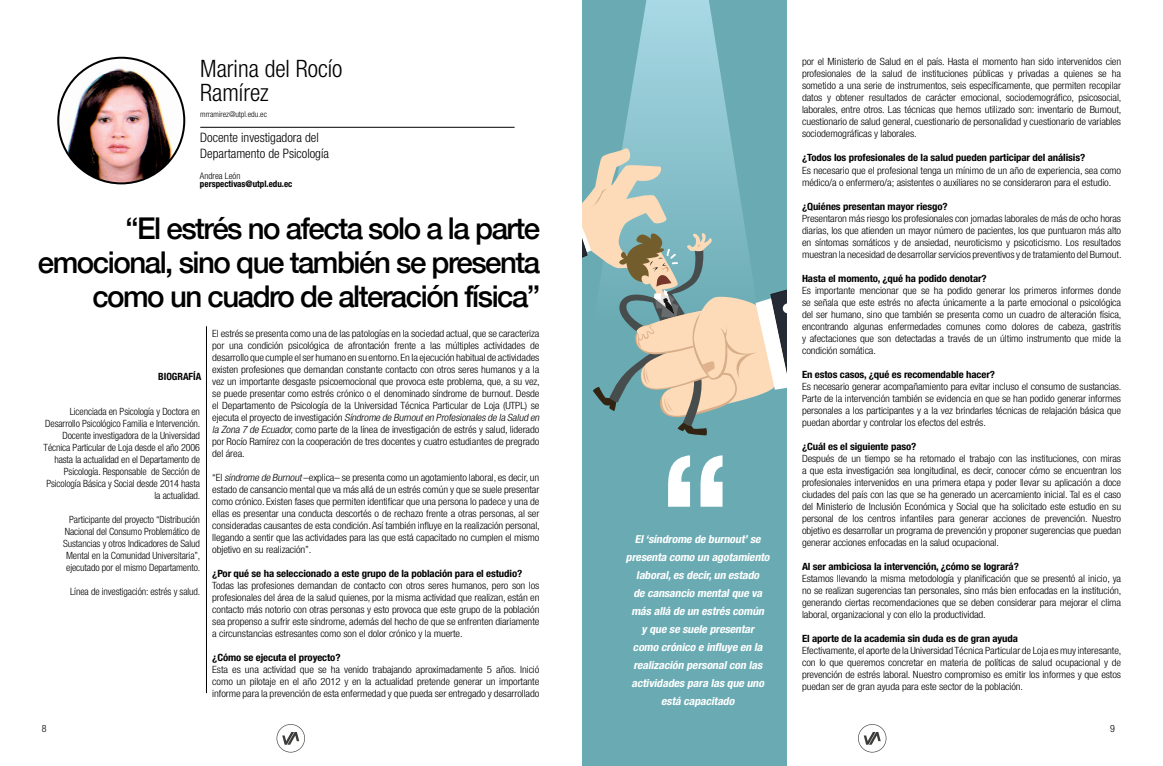
<style>
.page{position:relative;width:1163px;height:766px;background:#fff}
.page>*{position:absolute;margin:0;border:0;box-sizing:border-box;transform-origin:0 0}
.t1{font:700 condensed 160px "Helvetica Neue";color:#fff;scale:1.04 1}
.t2{font:500 30px/34px "Helvetica 65";letter-spacing:-.05em;color:#000;text-align:right}
.t3{font:300 condensed 24px/24px "Helvetica Neue";color:#000}
.t4{font:300 condensed 13px/16px "Helvetica Neue";color:#000}
.t5{font:italic 700 condensed 11px/18px "Helvetica Neue";color:#fff;text-align:center;scale:1.08 1}
.t6{font:300 condensed 10px/12px "Helvetica Neue";letter-spacing:-.01em;color:#000;text-align:justify;scale:1.08 1}
.t7{font:300 condensed 10px/12px "Helvetica Neue";letter-spacing:-.01em;color:#000;text-align:right}
.t8{font:700 condensed 10px "Helvetica Neue";letter-spacing:-.01em;color:#000;scale:1.08 1}
.t9{font:700 condensed 10px "Helvetica Neue";letter-spacing:-.01em;color:#000}
.t10{font:700 condensed 9px "Helvetica Neue";color:#000}
.t11{font:300 condensed 9px "Helvetica Neue";color:#000}
.t12{font:300 condensed 8px "Helvetica Neue";color:#000}
.s1{font-style:italic}
</style>
<div class="page">
<svg style="left:858px;top:724px;width:28px;height:28px"></svg>
<svg style="left:276px;top:724px;width:29px;height:28px"></svg>
<div style="left:582px;top:0;width:204px;height:765px;background:#6aabb3"></div>
<svg style="left:622px;top:0;width:110px;height:146px"></svg>
<svg style="left:582px;top:146px;width:204px;height:289px"></svg>
<img style="left:58px;top:58px;width:123px;height:125px">
<hr style="left:200px;top:127px;width:314px;height:1px;background:#000">
<hr style="left:206px;top:326px;width:1px;height:367px;background:#000">
<h3 class="t3" style="left:200px;top:56px;width:144px">Marina del Rocío<br>Ramírez</h3>
<h3 class="t4" style="left:200px;top:130px;width:130px">Docente investigadora del<br>Departamento de Psicología</h3>
<p class="t11" style="left:200px;top:170px;width:42px">Andrea León</p>
<p class="t10" style="left:200px;top:178px;width:94px">perspectivas@utpl.edu.ec</p>
<p class="t12" style="left:200px;top:110px;width:68px">mrramirez@utpl.edu.ec</p>
<h2 class="t2" style="left:38px;top:211px;width:503px">“El estrés no afecta solo a la parte emocional, sino que también se presenta como un cuadro de alteración física”</h2>
<p class="t9" style="left:158px;top:370px;width:45px">BIOGRAFÍA</p>
<p class="t7" style="left:44px;top:405px;width:158px">Licenciada en Psicología y Doctora en Desarrollo Psicológico Familia e Intervención.<br>Docente investigadora de la Universidad Técnica Particular de Loja desde el año 2006 hasta la actualidad en el Departamento de Psicología. Responsable de Sección de Psicología Básica y Social desde 2014 hasta la actualidad.</p>
<p class="t7" style="left:63px;top:513px;width:139px;text-align:center">Participante del proyecto “Distribución Nacional del Consumo Problemático de Sustancias y otros Indicadores de Salud Mental en la Comunidad Universitaria”, ejecutado por el mismo Departamento.</p>
<p class="t7" style="left:70px;top:585px;width:132px">Línea de investigación: estrés y salud.</p>
<p class="t6" style="left:212px;top:327px;width:306px;text-align:left">El estrés se presenta como una de las patologías en la sociedad actual, que se caracteriza por una condición psicológica de afrontación frente a las múltiples actividades de desarrollo que cumple el ser humano en su entorno. En la ejecución habitual de actividades existen profesiones que demandan constante contacto con otros seres humanos y a la vez un importante desgaste psicoemocional que provoca este problema, que, a su vez, se puede presentar como estrés crónico o el denominado síndrome de burnout. Desde el Departamento de Psicología de la Universidad Técnica Particular de Loja (UTPL) se ej e c u t a e l p ro y e c t o d e i n v e s t i g a c i ó n <span class="s1">Síndrome de Burnouten Profesionales de la Salud en la Zona 7 de Ecuador,</span>como parte de la línea de investigación de estrés y salud, liderado por Rocío Ramírez con la cooperación de tres docentes y cuatro estudiantes de pregrado del área.</p>
<p class="t6" style="left:212px;top:471px;width:305px">“El <span class="s1">síndrome de Burnout</span>–explica– se presenta como un agotamiento laboral, es decir, un estado de cansancio mental que va más allá de un estrés común y que se suele presentar como crónico. Existen fases que permiten identificar que una persona lo padece y una de ellas es presentar una conducta descortés o de rechazo frente a otras personas, al ser consideradas causantes de esta condición. Así también influye en la realización personal, llegando a sentir que las actividades para las que está capacitado no cumplen el mismo objetivo en su realización”.</p>
<p class="t8" style="left:212px;top:567px;width:288px">¿Por qué se ha seleccionado a este grupo de la población para el estudio?</p>
<p class="t6" style="left:212px;top:579px;width:304px">Todas las profesiones demandan de contacto con otros seres humanos, pero son los profesionales del área de la salud quienes, por la misma actividad que realizan, están en contacto más notorio con otras personas y esto provoca que este grupo de la población sea propenso a sufrir este síndrome, además del hecho de que se enfrenten diariamente a circunstancias estresantes como son el dolor crónico y la muerte.</p>
<p class="t8" style="left:212px;top:651px;width:120px">¿Cómo se ejecuta el proyecto?</p>
<p class="t6" style="left:212px;top:663px;width:304px">Esta es una actividad que se ha venido trabajando aproximadamente 5 años. Inició como un pilotaje en el año 2012 y en la actualidad pretende generar un importante informe para la prevención de esta enfermedad y que pueda ser entregado y desarrollado</p>
<h1 class="t1" style="left:656px;top:415px;width:76px">“</h1>
<p class="t5" style="left:626px;top:530px;width:137px">El‘síndrome de burnout’se presenta como un agotamiento laboral,es decir,un estado<br>de cansancio mentalque va más allá de un estrés común<br>y que se suele presentar<br>como crónico e influye en la realización personalcon las actividades para las que uno está capacitado</p>
<p class="t6" style="left:801px;top:56px;width:297px">por el Ministerio de Salud en el país. Hasta el momento han sido intervenidos cien profesionales de la salud de instituciones públicas y privadas a quienes se ha sometido a una serie de instrumentos, seis específicamente, que permiten recopilar datos y obtener resultados de carácter emocional, sociodemográfico, psicosocial, laborales, entre otros. Las técnicas que hemos utilizado son: inventario de Burnout, cuestionario de salud general, cuestionario de personalidad y cuestionario de variables sociodemográficas y laborales.</p>
<p class="t8" style="left:801px;top:152px;width:264px">¿Todos los profesionales de la salud pueden participar del análisis?</p>
<p class="t6" style="left:801px;top:164px;width:297px">Es necesario que el profesional tenga un mínimo de un año de experiencia, sea como médico/a o enfermero/a; asistentes o auxiliares no se consideraron para el estudio.</p>
<p class="t8" style="left:801px;top:200px;width:136px">¿Quiénes presentan mayor riesgo?</p>
<p class="t6" style="left:801px;top:212px;width:297px">Presentaron más riesgo los profesionales con jornadas laborales de más de ocho horas diarias, los que atienden un mayor número de pacientes, los que puntuaron más alto en síntomas somáticos y de ansiedad, neuroticismo y psicoticismo. Los resultados muestran la necesidad de desarrollar servicios preventivos y de tratamiento del Burnout.</p>
<p class="t8" style="left:801px;top:272px;width:172px">Hasta el momento, ¿qué ha podido denotar?</p>
<p class="t6" style="left:801px;top:284px;width:297px">Es importante mencionar que se ha podido generar los primeros informes donde se señala que este estrés no afecta únicamente a la parte emocional o psicológica del ser humano, sino que también se presenta como un cuadro de alteración física, encontrando algunas enfermedades comunes como dolores de cabeza, gastritis y afectaciones que son detectadas a través de un último instrumento que mide la condición somática.</p>
<p class="t8" style="left:801px;top:368px;width:180px">En estos casos, ¿qué es recomendable hacer?</p>
<p class="t6" style="left:801px;top:380px;width:297px">Es necesario generar acompañamiento para evitar incluso el consumo de sustancias.<br>Parte de la intervención también se evidencia en que se han podido generar informes personales a los participantes y a la vez brindarles técnicas de relajación básica que puedan abordar y controlar los efectos del estrés.</p>
<p class="t8" style="left:801px;top:440px;width:107px">¿Cuál es el siguiente paso?</p>
<p class="t6" style="left:801px;top:452px;width:297px">Después de un tiempo se ha retomado el trabajo con las instituciones, con miras a que esta investigación sea longitudinal, es decir, conocer cómo se encuentran los profesionales intervenidos en una primera etapa y poder llevar su aplicación a doce ciudades del país con las que se ha generado un acercamiento inicial. Tal es el caso del Ministerio de Inclusión Económica y Social que ha solicitado este estudio en su personal de los centros infantiles para generar acciones de prevención. Nuestro objetivo es desarrollar un programa de prevención y proponer sugerencias que puedan generar acciones enfocadas en la salud ocupacional.</p>
<p class="t8" style="left:801px;top:560px;width:202px">Al ser ambiciosa la intervención, ¿cómo se logrará?</p>
<p class="t6" style="left:801px;top:572px;width:297px">Estamos llevando la misma metodología y planificación que se presentó al inicio, ya no se realizan sugerencias tan personales, sino más bien enfocadas en la institución, generando ciertas recomendaciones que se deben considerar para mejorar el clima laboral, organizacional y con ello la productividad.</p>
<p class="t8" style="left:801px;top:632px;width:201px">El aporte de la academia sin duda es de gran ayuda</p>
<p class="t6" style="left:801px;top:644px;width:297px">Efectivamente, el aporte de la Universidad Técnica Particular de Loja es muy interesante, con lo que queremos concretar en materia de políticas de salud ocupacional y de prevención de estrés laboral. Nuestro compromiso es emitir los informes y que estos puedan ser de gran ayuda para este sector de la población.</p>
<p class="t7" style="left:42px;top:722px;width:6px">8</p>
<p class="t7" style="left:1109px;top:722px;width:6px">9</p>
</div>
